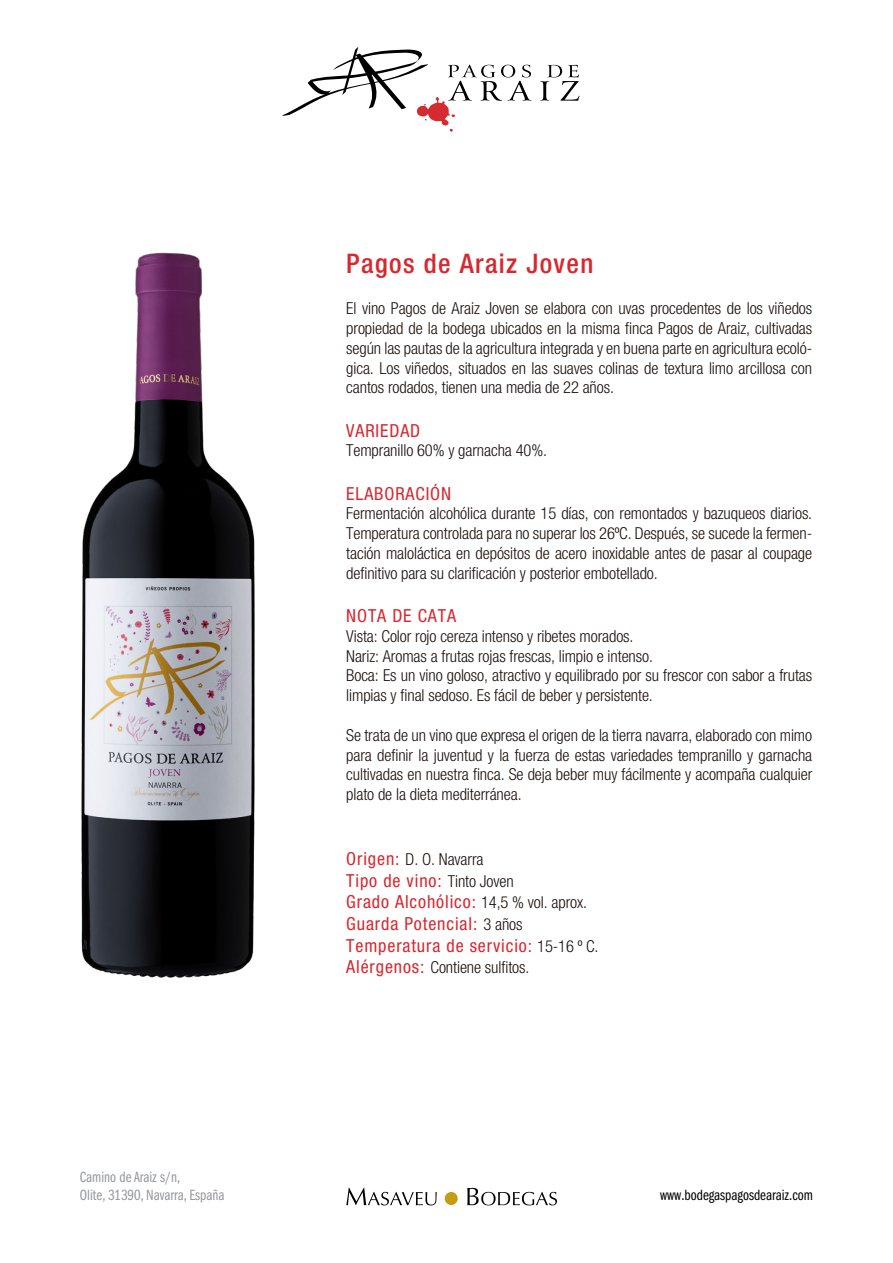
<style>
.page{position:relative;width:893px;height:1263px;background:#fff}
.page>*{position:absolute;margin:0;border:0;box-sizing:border-box;transform-origin:0 0}
.t1{font:500 condensed 27px "Helvetica Neue LT Std";letter-spacing:.05em;color:#d7282f}
.t2{font:condensed 18px/21.6px "Helvetica Neue LT Std";letter-spacing:.05em;color:#d7282f}
.t3{font:300 condensed 16.5px/19.8px "Helvetica Neue LT Std";letter-spacing:-.005em;color:#1e120d;text-align:justify}
.t4{font:15.3px/18.5px "ITC Franklin Gothic Std Bk Cp";color:#94969a}
.t5{font:15.3px "ITC Franklin Gothic Std Bk Cp";color:#000}
.s1{font-weight:400;font-size:18px;color:#d7282f}
.s2{font-weight:300;font-size:16.5px;color:#1e120d}
</style>
<div class="page">
<div style="left:445px;top:1192px;width:13px;height:13px;background:#c69c14;border-radius:50%"></div>
<svg style="left:346px;top:1187px;width:91px;height:18px"></svg>
<svg style="left:467px;top:1188px;width:90px;height:17px"></svg>
<svg style="left:282px;top:47px;width:297px;height:85px"></svg>
<img style="left:81px;top:252px;width:174px;height:726px">
<p class="t4" style="left:80px;top:1168px;width:146px">Camino de Araiz s/n,<br>Olite, 31390, Navarra, España</p>
<h1 class="t1" style="left:346px;top:247px;width:249px">Pagos de Araiz Joven</h1>
<p class="t3" style="left:346px;top:298px;width:467px">El vino Pagos de Araiz Joven se elabora con uvas procedentes de los viñedos propiedad de la bodega ubicados en la misma finca Pagos de Araiz, cultivadas según las pautas de la agricultura integrada y en buena parte en agricultura ecoló&shy;gica. Los viñedos, situados en las suaves colinas de textura limo arcillosa con cantos rodados, tienen una media de 22 años.</p>
<p class="t2" style="left:346px;top:419px;width:75px">VARIEDAD</p>
<p class="t3" style="left:346px;top:441px;width:202px">Tempranillo 60% y garnacha 40%.</p>
<p class="t2" style="left:346px;top:482px;width:106px">ELABORACIÓN</p>
<p class="t3" style="left:346px;top:504px;width:467px">Fermentación alcohólica durante 15 días, con remontados y bazuqueos diarios.<br>Temperatura controlada para no superar los 26ºC. Después, se sucede la fermen&shy;tación maloláctica en depósitos de acero inoxidable antes de pasar al coupage definitivo para su clarificación y posterior embotellado.</p>
<p class="t2" style="left:346px;top:605px;width:111px">NOTA DE CATA</p>
<p class="t3" style="left:346px;top:626px;width:467px;text-align:left">Vista: Color rojo cereza intenso y ribetes morados.<br>Nariz: Aromas a frutas rojas frescas, limpio e intenso.<br>Boca: Es un vino goloso, atractivo y equilibrado por su frescor con sabor a frutas limpias y final sedoso. Es fácil de beber y persistente.</p>
<p class="t3" style="left:346px;top:725px;width:467px">Se trata de un vino que expresa el origen de la tierra navarra, elaborado con mimo para definir la juventud y la fuerza de estas variedades tempranillo y garnacha cultivadas en nuestra finca. Se deja beber muy fácilmente y acompaña cualquier plato de la dieta mediterránea.</p>
<p class="t3" style="left:346px;top:849px;width:139px"><span class="s1">Origen:</span> D. O. Navarra</p>
<p class="t2" style="left:346px;top:869px;width:254px">Tipo de vino: <span class="s2">Tinto Joven<br></span>Grado Alcohólico: <span class="s2">14,5 % vol. aprox.<br></span>Guarda Potencial: <span class="s2">3 años<br></span>Temperatura de servicio: <span class="s2">15-16 º C.</span></p>
<p class="t3" style="left:346px;top:957px;width:185px"><span class="s1">Alérgenos:</span> Contiene sulfitos.</p>
<p class="t5" style="left:660px;top:1187px;width:154px">www.bodegaspagosdearaiz.com</p>
</div>
